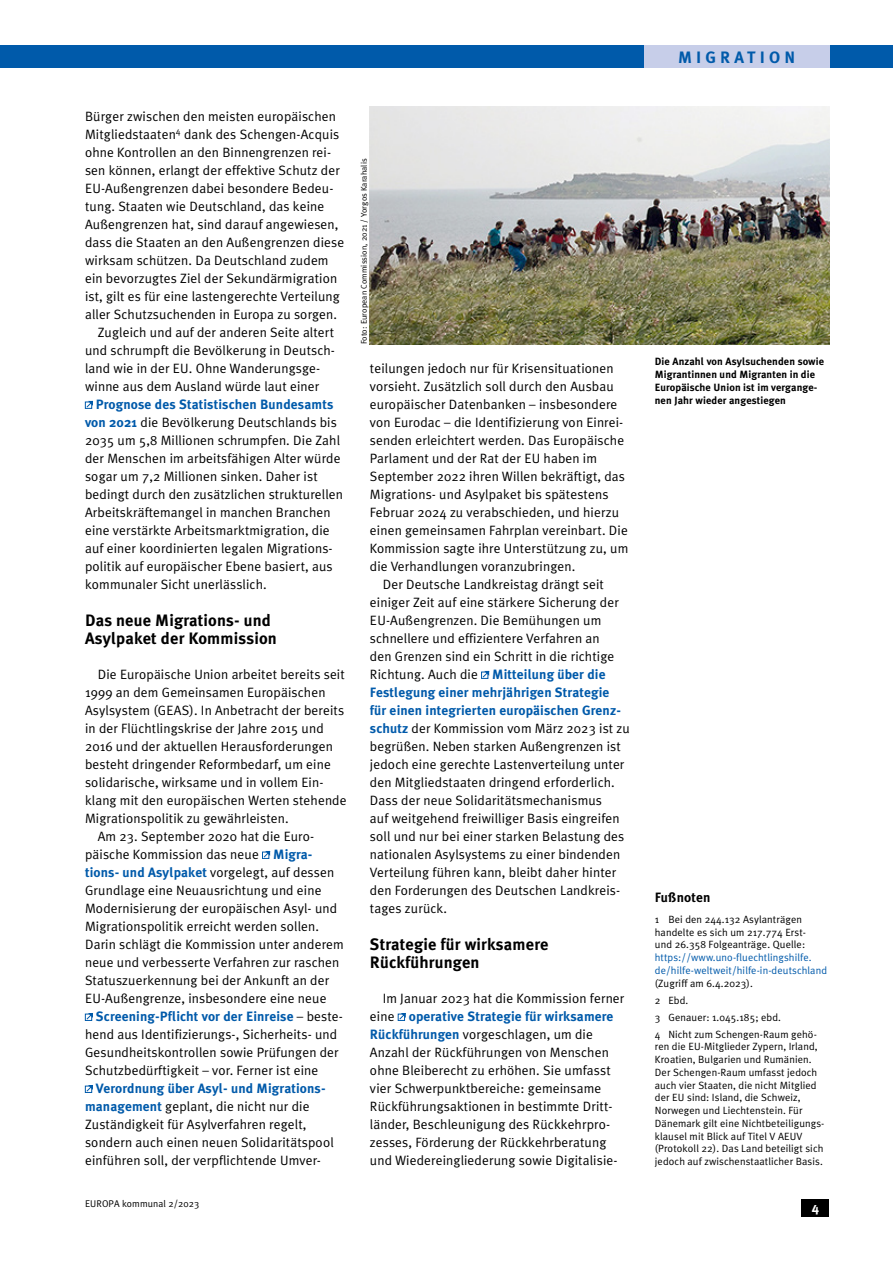
<style>
.page{position:relative;width:893px;height:1263px;background:#fff}
.page>*{position:absolute;margin:0;border:0;box-sizing:border-box;transform-origin:0 0}
.t1{font:700 16.5px/18px "Meta Plus";letter-spacing:.01em;color:#000}
.t2{font:700 16.5px "Meta Plus";letter-spacing:.25em;color:#005aaa}
.t3{font:13.5px/18px "Meta Plus Normal";letter-spacing:.01em;color:#000}
.t4{font:700 13.5px/18px "Meta Plus";letter-spacing:.01em;color:#005aaa}
.t5{font:700 13.5px "Meta Plus";letter-spacing:.01em;color:#000}
.t6{font:700 13.5px "Meta Plus";color:#fff}
.t7{font:10.5px/12.8px "Meta Plus Normal";letter-spacing:.01em;color:#000}
.t8{font:700 10.5px/12.8px "Meta Plus";letter-spacing:.01em;color:#000}
.t9{font:10.5px/12.8px "Meta Plus Normal";letter-spacing:.01em;color:#005aaa}
.t10{font:9.75px "Meta Plus Normal";letter-spacing:.01em;color:#000}
.t11{font:8.25px "Meta Plus Normal";letter-spacing:.01em;color:#000}
.s1{font-family:"Meta Plus";font-weight:700;color:#005aaa}
.s2{font-family:"Meta Plus Normal";font-weight:400;color:#000}
</style>
<div class="page">
<div style="left:0;top:46px;width:893px;height:22px;background:#005aaa"></div>
<div style="left:644px;top:46px;width:185px;height:22px;background:#c7cee9"></div>
<div style="left:85px;top:402px;width:7px;height:7px;border:1px solid #005aaa"></div>
<svg style="left:86px;top:400px;width:7px;height:8px"></svg>
<div style="left:262px;top:852px;width:7px;height:7px;border:1px solid #005aaa"></div>
<svg style="left:263px;top:851px;width:8px;height:7px"></svg>
<div style="left:85px;top:1014px;width:7px;height:7px;border:1px solid #005aaa"></div>
<svg style="left:86px;top:1013px;width:7px;height:7px"></svg>
<div style="left:85px;top:1086px;width:7px;height:7px;border:1px solid #005aaa"></div>
<svg style="left:86px;top:1085px;width:7px;height:7px"></svg>
<div style="left:481px;top:672px;width:7px;height:7px;border:1px solid #005aaa"></div>
<svg style="left:482px;top:670px;width:8px;height:8px"></svg>
<div style="left:398px;top:1014px;width:7px;height:7px;border:1px solid #005aaa"></div>
<svg style="left:399px;top:1013px;width:7px;height:7px"></svg>
<img style="left:370px;top:106px;width:459px;height:238px">
<div style="left:801px;top:1199px;width:28px;height:17px;background:#000"></div>
<p class="t3" style="left:85px;top:107px;width:252px">Bürger zwischen den meisten europäischen</p>
<p class="t3" style="left:85px;top:125px;width:256px">Mitgliedstaaten<sup>4</sup> dank des Schengen-Acquis</p>
<p class="t3" style="left:85px;top:143px;width:248px">ohne Kontrollen an den Binnengrenzen rei-</p>
<p class="t3" style="left:85px;top:161px;width:256px">sen können, erlangt der effektive Schutz der</p>
<p class="t3" style="left:85px;top:179px;width:250px">EU-Außengrenzen dabei besondere Bedeu-</p>
<p class="t3" style="left:85px;top:197px;width:241px">tung. Staaten wie Deutschland, das keine</p>
<p class="t3" style="left:85px;top:215px;width:255px">Außengrenzen hat, sind darauf angewiesen,</p>
<p class="t3" style="left:85px;top:233px;width:261px">dass die Staaten an den Außengrenzen diese</p>
<p class="t3" style="left:85px;top:251px;width:245px">wirksam schützen. Da Deutschland zudem</p>
<p class="t3" style="left:85px;top:269px;width:254px">ein bevorzugtes Ziel der Sekundärmigration</p>
<p class="t3" style="left:85px;top:287px;width:256px">ist, gilt es für eine lastengerechte Verteilung</p>
<p class="t3" style="left:85px;top:305px;width:254px">aller Schutzsuchenden in Europa zu sorgen.</p>
<p class="t3" style="left:98px;top:323px;width:238px">Zugleich und auf der anderen Seite altert</p>
<p class="t3" style="left:85px;top:341px;width:252px">und schrumpft die Bevölkerung in Deutsch-</p>
<p class="t3" style="left:85px;top:359px;width:237px">land wie in der EU. Ohne Wanderungsge-</p>
<p class="t3" style="left:85px;top:377px;width:236px">winne aus dem Ausland würde laut einer</p>
<p class="t4" style="left:96px;top:395px;width:239px">Prognose des Statistischen Bundesamts</p>
<p class="t3" style="left:85px;top:413px;width:259px"><span class="s1">von 2021</span> die Bevölkerung Deutschlands bis 2035 um 5,8 Millionen schrumpfen. Die Zahl der Menschen im arbeitsfähigen Alter würde sogar um 7,2 Millionen sinken. Daher ist bedingt durch den zusätzlichen strukturellen Arbeitskräftemangel in manchen Branchen eine verstärkte Arbeitsmarktmigration, die auf einer koordinierten legalen Migrations&shy;politik auf europäischer Ebene basiert, aus kommunaler Sicht unerlässlich.</p>
<p class="t1" style="left:85px;top:611px;width:193px">Das neue Migrations- und<br>Asylpaket der Kommission</p>
<p class="t3" style="left:98px;top:665px;width:249px">Die Europäische Union arbeitet bereits seit</p>
<p class="t3" style="left:85px;top:683px;width:242px">1999 an dem Gemeinsamen Europäischen</p>
<p class="t3" style="left:85px;top:701px;width:261px">Asylsystem (GEAS). In Anbetracht der bereits</p>
<p class="t3" style="left:85px;top:719px;width:240px">in der Flüchtlingskrise der Jahre 2015 und</p>
<p class="t3" style="left:85px;top:737px;width:250px">2016 und der aktuellen Herausforderungen</p>
<p class="t3" style="left:85px;top:755px;width:247px">besteht dringender Reformbedarf, um eine</p>
<p class="t3" style="left:85px;top:773px;width:240px">solidarische, wirksame und in vollem Ein-</p>
<p class="t3" style="left:85px;top:791px;width:263px">klang mit den europäischen Werten stehende</p>
<p class="t3" style="left:85px;top:809px;width:205px">Migrationspolitik zu gewährleisten.</p>
<p class="t3" style="left:98px;top:827px;width:218px">Am 23. September 2020 hat die Euro-</p>
<p class="t3" style="left:85px;top:845px;width:229px">päische Kommission das neue <span class="s1">Migra-</span></p>
<p class="t3" style="left:85px;top:863px;width:251px"><span class="s1">tions- und Asylpaket</span> vorgelegt, auf dessen</p>
<p class="t3" style="left:85px;top:881px;width:238px">Grundlage eine Neuausrichtung und eine</p>
<p class="t3" style="left:85px;top:899px;width:254px">Modernisierung der europäischen Asyl- und</p>
<p class="t3" style="left:85px;top:917px;width:235px">Migrationspolitik erreicht werden sollen.</p>
<p class="t3" style="left:85px;top:935px;width:260px">Darin schlägt die Kommission unter anderem</p>
<p class="t3" style="left:85px;top:953px;width:256px">neue und verbesserte Verfahren zur raschen</p>
<p class="t3" style="left:85px;top:971px;width:246px">Statuszuerkennung bei der Ankunft an der</p>
<p class="t3" style="left:85px;top:989px;width:243px">EU-Außengrenze, insbesondere eine neue</p>
<p class="t4" style="left:96px;top:1007px;width:249px">Screening-Pflicht vor der Einreise <span class="s2">– beste-</span></p>
<p class="t3" style="left:85px;top:1025px;width:255px;text-align:justify">hend aus Identifizierungs-, Sicherheits- und Gesundheitskontrollen sowie Prüfungen der Schutzbedürftigkeit – vor. Ferner ist eine</p>
<p class="t4" style="left:96px;top:1079px;width:231px">Verordnung über Asyl- und Migrations-</p>
<p class="t3" style="left:85px;top:1097px;width:250px"><span class="s1">management</span> geplant, die nicht nur die Zuständigkeit für Asylverfahren regelt, sondern auch einen neuen Solidaritätspool einführen soll, der verpflichtende Umver-</p>
<p class="t10" style="left:85px;top:1198px;width:116px">EUROPA kommunal 2/2023</p>
<p class="t11" style="left:359px;top:344px;width:187px;rotate:-90deg">Foto: European Commission, 2021 / Yorgos Karahalis</p>
<p class="t3" style="left:370px;top:359px;width:245px">teilungen jedoch nur für Krisensituationen</p>
<p class="t3" style="left:370px;top:377px;width:245px">vorsieht. Zusätzlich soll durch den Ausbau</p>
<p class="t3" style="left:370px;top:395px;width:249px">europäischer Datenbanken – insbesondere</p>
<p class="t3" style="left:370px;top:413px;width:255px">von Eurodac – die Identifizierung von Einrei-</p>
<p class="t3" style="left:370px;top:431px;width:256px">senden erleichtert werden. Das Europäische</p>
<p class="t3" style="left:370px;top:449px;width:229px">Parlament und der Rat der EU haben im</p>
<p class="t3" style="left:370px;top:467px;width:257px">September 2022 ihren Willen bekräftigt, das</p>
<p class="t3" style="left:370px;top:485px;width:240px">Migrations- und Asylpaket bis spätestens</p>
<p class="t3" style="left:370px;top:503px;width:251px">Februar 2024 zu verabschieden, und hierzu</p>
<p class="t3" style="left:370px;top:521px;width:259px">einen gemeinsamen Fahrplan vereinbart. Die</p>
<p class="t3" style="left:370px;top:539px;width:260px">Kommission sagte ihre Unterstützung zu, um</p>
<p class="t3" style="left:370px;top:557px;width:207px">die Verhandlungen voranzubringen.</p>
<p class="t3" style="left:383px;top:575px;width:223px">Der Deutsche Landkreistag drängt seit</p>
<p class="t3" style="left:370px;top:593px;width:250px">einiger Zeit auf eine stärkere Sicherung der</p>
<p class="t3" style="left:370px;top:611px;width:233px">EU-Außengrenzen. Die Bemühungen um</p>
<p class="t3" style="left:370px;top:629px;width:231px">schnellere und effizientere Verfahren an</p>
<p class="t3" style="left:370px;top:647px;width:246px">den Grenzen sind ein Schritt in die richtige</p>
<p class="t4" style="left:370px;top:665px;width:252px"><span class="s2">Richtung. Auch die</span> Mitteilung über die<br>Festlegung einer mehrjährigen Strategie für einen integrierten europäischen Grenz-</p>
<p class="t3" style="left:370px;top:719px;width:261px"><span class="s1">schutz</span> der Kommission vom März 2023 ist zu begrüßen. Neben starken Außengrenzen ist jedoch eine gerechte Lastenverteilung unter den Mitgliedstaaten dringend erforderlich.<br>Dass der neue Solidaritätsmechanismus<br>auf weitgehend freiwilliger Basis eingreifen soll und nur bei einer starken Belastung des nationalen Asylsystems zu einer bindenden Verteilung führen kann, bleibt daher hinter den Forderungen des Deutschen Landkreis&shy;tages zurück.</p>
<p class="t1" style="left:370px;top:935px;width:180px">Strategie für wirksamere<br>Rückführungen</p>
<p class="t3" style="left:383px;top:989px;width:243px">Im Januar 2023 hat die Kommission ferner</p>
<p class="t4" style="left:370px;top:1007px;width:245px"><span class="s2">eine</span> operative Strategie für wirksamere</p>
<p class="t3" style="left:370px;top:1025px;width:249px"><span class="s1">Rückführungen</span> vorgeschlagen, um die Anzahl der Rückführungen von Menschen ohne Bleiberecht zu erhöhen. Sie umfasst vier Schwerpunktbereiche: gemeinsame Rückführungsaktionen in bestimmte Dritt&shy;länder, Beschleunigung des Rückkehrpro&shy;zesses, Förderung der Rückkehrberatung und Wiedereingliederung sowie Digitalisie-</p>
<p class="t2" style="left:678px;top:48px;width:119px">MIGRATION</p>
<p class="t8" style="left:655px;top:355px;width:171px">Die Anzahl von Asylsuchenden sowie Migrantinnen und Migranten in die Europäische Union ist im vergange&shy;nen Jahr wieder angestiegen</p>
<p class="t5" style="left:655px;top:889px;width:57px">Fußnoten</p>
<p class="t7" style="left:655px;top:913px;width:153px">1 Bei den 244.132 Asylanträgen handelte es sich um 217.774 Erst&shy;und 26.358 Folgeanträge. Quelle:</p>
<p class="t9" style="left:655px;top:951px;width:174px">https://www.uno-fluechtlingshilfe. de/hilfe-weltweit/hilfe-in-deutschland</p>
<p class="t7" style="left:655px;top:974px;width:164px;line-height:17px">(Zugriff am 6.4.2023).<br>2 Ebd.<br>3 Genauer: 1.045.185; ebd.<br>4 Nicht zum Schengen-Raum gehö-</p>
<p class="t7" style="left:655px;top:1040px;width:171px">ren die EU-Mitglieder Zypern, Irland, Kroatien, Bulgarien und Rumänien.<br>Der Schengen-Raum umfasst jedoch auch vier Staaten, die nicht Mitglied der EU sind: Island, die Schweiz, Norwegen und Liechtenstein. Für Dänemark gilt eine Nichtbeteiligungs&shy;klausel mit Blick auf Titel V AEUV (Protokoll 22). Das Land beteiligt sich jedoch auf zwischenstaatlicher Basis.</p>
<p class="t6" style="left:812px;top:1199px;width:9px">4</p>
</div>
